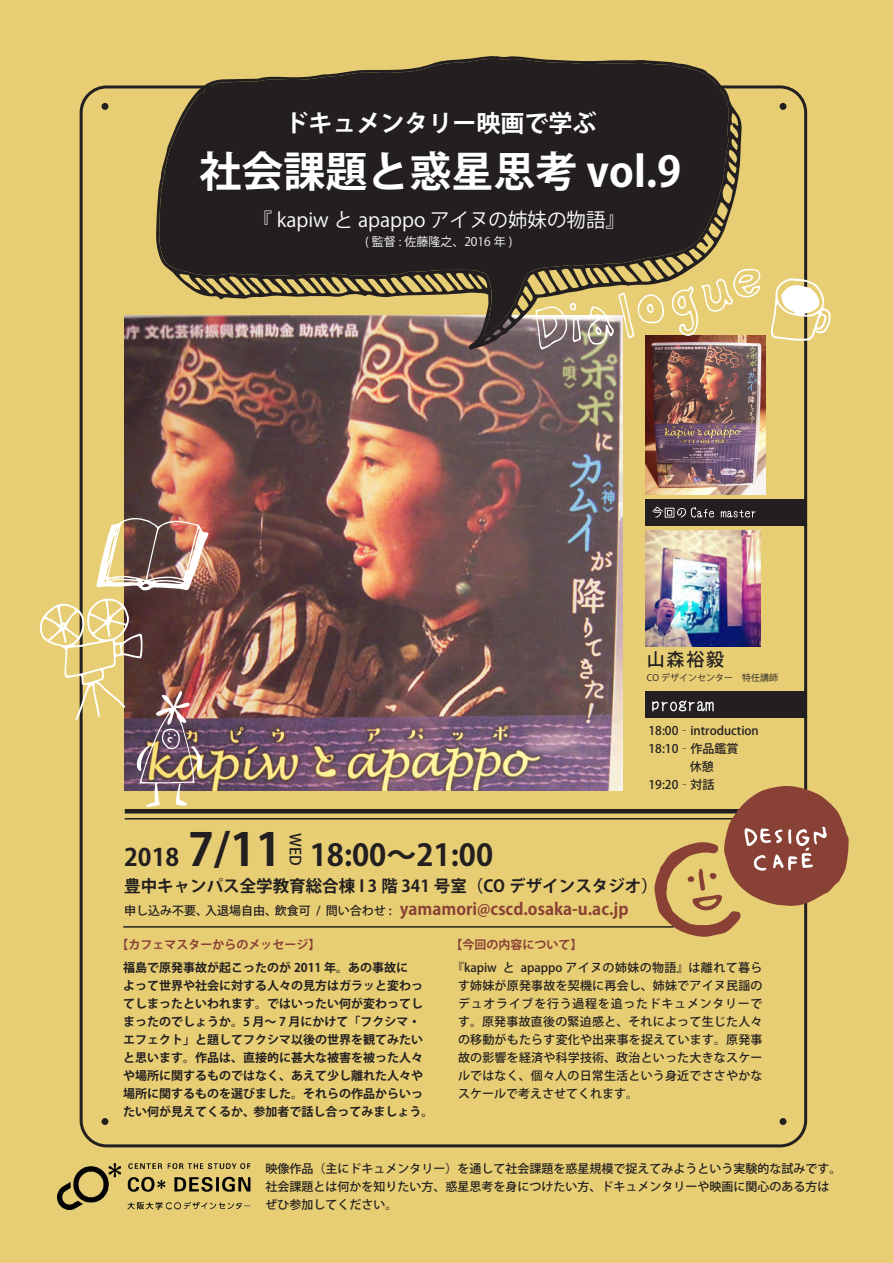
<style>
.page{position:relative;width:893px;height:1263px;background:#e7ce74}
.page>*{position:absolute;margin:0;border:0;box-sizing:border-box;transform-origin:0 0}
.t1{font:700 42px "Koz Go Pro";color:#fff}
.t2{font:700 30px "Koz Go Pr 6 N";color:#231f20}
.t3{font:700 24px "Koz Go Pro";color:#fff}
.t4{font:700 24px "Koz Go Pr 6 N";color:#231f20}
.t5{font:19.5px "Koz Go Pro";color:#fff}
.t6{font:500 18px "Koz Go Pr 6 N";color:#231f20}
.t7{font:700 16.5px "Koz Go Pr 6 N";color:#8a4135}
.t8{font:700 16.5px "Koz Go Pr 6 N";color:#231f20}
.t9{font:500 15px "Koz Go Pr 6 N";color:#231f20}
.t10{font:500 12px/18px "Koz Go Pr 6 N";color:#231f20}
.t11{font:700 12px/18px "Koz Go Pr 6 N";color:#231f20}
.t12{font:700 12px "Koz Go Pr 6 N";color:#8a4135}
.t13{font:12px "Koz Go Pro";color:#fff}
.t14{font:9px "Koz Go Pr 6 N";color:#231f20}
.s1{font-size:45px}
.s2{font-weight:500;font-size:12px;color:#231f20}
</style>
<div class="page">
<div style="left:102px;top:1118px;width:6px;height:7px;background:#231f20;border-radius:50%"></div>
<div style="left:780px;top:1118px;width:6px;height:7px;background:#231f20;border-radius:50%"></div>
<div style="left:102px;top:103px;width:6px;height:7px;background:#231f20;border-radius:50%"></div>
<div style="left:780px;top:103px;width:6px;height:7px;background:#231f20;border-radius:50%"></div>
<hr style="left:125px;top:809px;width:619px;height:4px;background:#231f20">
<img style="left:125px;top:316px;width:497px;height:475px">
<hr style="left:125px;top:818px;width:619px;height:1px;background:#231f20">
<div style="left:645px;top:691px;width:160px;height:26px;background:#231f20"></div>
<div style="left:645px;top:500px;width:160px;height:26px;background:#231f20"></div>
<svg style="left:654px;top:786px;width:195px;height:151px"></svg>
<img style="left:156px;top:56px;width:586px;height:294px">
<svg style="left:159px;top:58px;width:570px;height:278px;background:#463e31"></svg>
<img style="left:57px;top:1163px;width:194px;height:46px">
<img style="left:646px;top:336px;width:119px;height:159px">
<svg style="left:771px;top:278px;width:60px;height:63px"></svg>
<svg style="left:652px;top:700px;width:62px;height:11px"></svg>
<svg style="left:652px;top:507px;width:62px;height:11px"></svg>
<svg style="left:721px;top:510px;width:35px;height:8px"></svg>
<img style="left:96px;top:518px;width:113px;height:73px">
<svg style="left:671px;top:269px;width:90px;height:68px"></svg>
<svg style="left:536px;top:303px;width:45px;height:47px"></svg>
<svg style="left:587px;top:293px;width:77px;height:52px"></svg>
<hr style="left:123px;top:926px;width:551px;height:2px;background:#231f20">
<img style="left:39px;top:597px;width:163px;height:210px">
<img style="left:645px;top:530px;width:116px;height:116px">
<h3 class="t3" style="left:284px;top:107px;width:314px">ドキュメンタリー映画で学ぶ</h3>
<h1 class="t1" style="left:199px;top:145px;width:483px">社会課題と惑星思考 vol.9</h1>
<h3 class="t5" style="left:253px;top:207px;width:374px">『 kapiw と apappo アイヌの姉妹の物語』</h3>
<p class="t13" style="left:365px;top:234px;width:149px">( 監督 : 佐藤隆之、2016 年 )</p>
<h3 class="t6" style="left:647px;top:649px;width:79px">山森裕毅</h3>
<p class="t14" style="left:647px;top:673px;width:133px">CO デザインセンター　特任講師</p>
<p class="t10" style="left:648px;top:722px;width:112px">18:00‐introduction<br>18:10‐作品鑑賞</p>
<p class="t10" style="left:648px;top:776px;width:67px">19:20‐対話</p>
<h3 class="t4" style="left:124px;top:843px;width:159px">2018 <span class="s1">7/11</span></h3>
<p class="t9" style="left:304px;top:833px;width:34px;rotate:90deg">WED</p>
<h2 class="t2" style="left:310px;top:838px;width:185px">18:00～21:00</h2>
<h3 class="t7" style="left:124px;top:900px;width:506px"><span class="s2">申し込み不要、入退場自由、飲食可 / 問い合わせ :</span> yamamori@cscd.osaka-u.ac.jp</h3>
<h3 class="t8" style="left:124px;top:876px;width:535px">豊中キャンパス全学教育総合棟 I 3 階 341 号室（CO デザインスタジオ）</h3>
<p class="t12" style="left:117px;top:937px;width:205px">【カフェマスターからのメッセージ】</p>
<p class="t12" style="left:451px;top:937px;width:133px">【今回の内容について】</p>
<p class="t11" style="left:123px;top:959px;width:312px">福島で原発事故が起こったのが 2011 年。あの事故に<br>よって世界や社会に対する人々の見方はガラッと変わってしまったといわれます。ではいったい何が変わってしまったのでしょうか。5 月～ 7 月にかけて「フクシマ・エフェクト」と題してフクシマ以後の世界を観てみたいと思います。作品は、直接的に甚大な被害を被った人々や場所に関するものではなく、あえて少し離れた人々や場所に関するものを選びました。それらの作品からいったい何が見えてくるか、参加者で話し合ってみましょう。</p>
<p class="t10" style="left:458px;top:959px;width:306px;text-align:justify;text-indent:-6px">『kapiw と apappo アイヌの姉妹の物語』は離れて暮らす姉妹が原発事故を契機に再会し、姉妹でアイヌ民謡のデュオライブを行う過程を追ったドキュメンタリーです。原発事故直後の緊迫感と、それによって生じた人々の移動がもたらす変化や出来事を捉えています。原発事故の影響を経済や科学技術、政治といった大きなスケールではなく、個々人の日常生活という身近でささやかなスケールで考えさせてくれます。</p>
<p class="t10" style="left:265px;top:1159px;width:578px">映像作品（主にドキュメンタリー）を通して社会課題を惑星規模で捉えてみようという実験的な試みです。社会課題とは何かを知りたい方、惑星思考を身につけたい方、ドキュメンタリーや映画に関心のある方はぜひ参加してください。</p>
</div>
